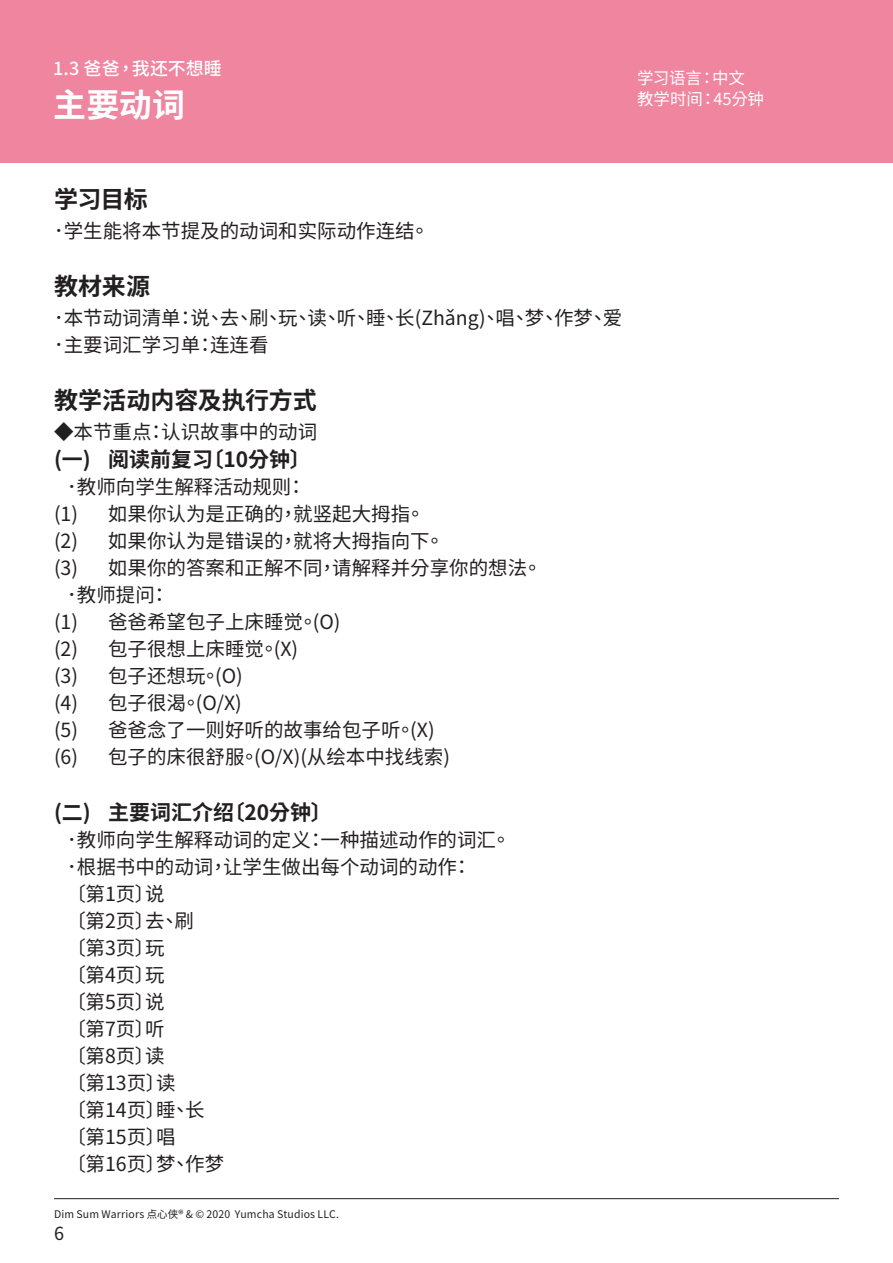
<style>
.page{position:relative;width:893px;height:1263px;background:#fff}
.page>*{position:absolute;margin:0;border:0;box-sizing:border-box;transform-origin:0 0}
.t1{font:700 33px "Noto Sans CJ Ktc";color:#fff}
.body_title{font:700 24px "Noto Sans CJ Ktc";letter-spacing:-.005em;color:#231f20}
.Sub_title{font:700 21px "Noto Sans CJ Ktc";color:#231f20}
.body{font:19.5px "Noto Sans CJ Ktc";color:#231f20}
.t2{font:500 18px "Noto Sans CJ Ktc";letter-spacing:.005em;color:#fff}
.t3{font:18px "Noto Sans CJ Ktc";color:#231f20}
.t4{font:16.5px "Noto Sans CJ Ktc";letter-spacing:-.015em;color:#fff}
.t5{font:10.5px "Noto Sans CJ Ktc";letter-spacing:.015em;color:#231f20}
</style>
<div class="page">
<hr style="left:54px;top:1198px;width:785px;height:1px;background:#231f20">
<div style="left:0;top:0;width:893px;height:163px;background:#ef859f"></div>
<h3 class="t2" style="left:53px;top:58px;width:170px">1.3 爸爸，我还不想睡</h3>
<h3 class="t1" style="left:53px;top:86px;width:133px">主要动词</h3>
<p class="t4" style="left:637px;top:69px;width:109px">学习语言：中文</p>
<p class="t4" style="left:637px;top:90px;width:129px">教学时间：45分钟</p>
<p class="body_title" style="left:54px;top:185px;width:95px">学习目标</p>
<p class="body" style="left:49px;top:219px;width:382px">．学生能将本节提及的动词和实际动作连结。</p>
<p class="body_title" style="left:54px;top:272px;width:98px">教材来源</p>
<p class="body" style="left:49px;top:306px;width:575px">．本节动词清单：说、去、刷、玩、读、听、睡、长(Zhǎng)、唱、梦、作梦、爱</p>
<p class="body" style="left:49px;top:333px;width:221px">．主要词汇学习单：连连看</p>
<p class="body_title" style="left:54px;top:386px;width:264px">教学活动内容及执行方式</p>
<p class="body" style="left:54px;top:420px;width:265px">◆本节重点：认识故事中的动词</p>
<p class="Sub_title" style="left:54px;top:447px;width:258px">(一) 阅读前复习〔10分钟〕</p>
<p class="body" style="left:62px;top:476px;width:245px">．教师向学生解释活动规则：</p>
<p class="body" style="left:54px;top:503px;width:372px">(1) 如果你认为是正确的，就竖起大拇指。</p>
<p class="body" style="left:54px;top:530px;width:392px">(2) 如果你认为是错误的，就将大拇指向下。</p>
<p class="body" style="left:54px;top:557px;width:489px">(3) 如果你的答案和正解不同，请解释并分享你的想法。</p>
<p class="body" style="left:62px;top:584px;width:109px">．教师提问：</p>
<p class="body" style="left:54px;top:611px;width:288px">(1) 爸爸希望包子上床睡觉。(O)</p>
<p class="body" style="left:54px;top:638px;width:246px">(2) 包子很想上床睡觉。(X)</p>
<p class="body" style="left:54px;top:665px;width:190px">(3) 包子还想玩。(O)</p>
<p class="body" style="left:54px;top:692px;width:189px">(4) 包子很渴。(O/X)</p>
<p class="body" style="left:54px;top:719px;width:382px">(5) 爸爸念了一则好听的故事给包子听。(X)</p>
<p class="body" style="left:54px;top:746px;width:398px">(6) 包子的床很舒服。(O/X)(从绘本中找线索)</p>
<p class="Sub_title" style="left:54px;top:800px;width:279px">(二) 主要词汇介绍〔20分钟〕</p>
<p class="body" style="left:62px;top:828px;width:450px">．教师向学生解释动词的定义：一种描述动作的词汇。</p>
<p class="body" style="left:62px;top:855px;width:411px">．根据书中的动词，让学生做出每个动词的动作：</p>
<p class="body" style="left:67px;top:882px;width:100px">〔第1页〕说</p>
<p class="body" style="left:67px;top:909px;width:129px">〔第2页〕去、刷</p>
<p class="body" style="left:67px;top:936px;width:100px">〔第3页〕玩</p>
<p class="body" style="left:67px;top:963px;width:100px">〔第4页〕玩</p>
<p class="body" style="left:67px;top:990px;width:100px">〔第5页〕说</p>
<p class="body" style="left:67px;top:1017px;width:100px">〔第7页〕听</p>
<p class="body" style="left:67px;top:1044px;width:100px">〔第8页〕读</p>
<p class="body" style="left:67px;top:1071px;width:110px">〔第13页〕读</p>
<p class="body" style="left:67px;top:1098px;width:140px">〔第14页〕睡、长</p>
<p class="body" style="left:67px;top:1125px;width:110px">〔第15页〕唱</p>
<p class="body" style="left:67px;top:1152px;width:159px">〔第16页〕梦、作梦</p>
<p class="t5" style="left:54px;top:1208px;width:287px">Dim Sum Warriors 点心侠® &amp; © 2020 Yumcha Studios LLC.</p>
<p class="t3" style="left:54px;top:1223px;width:11px">6</p>
</div>
